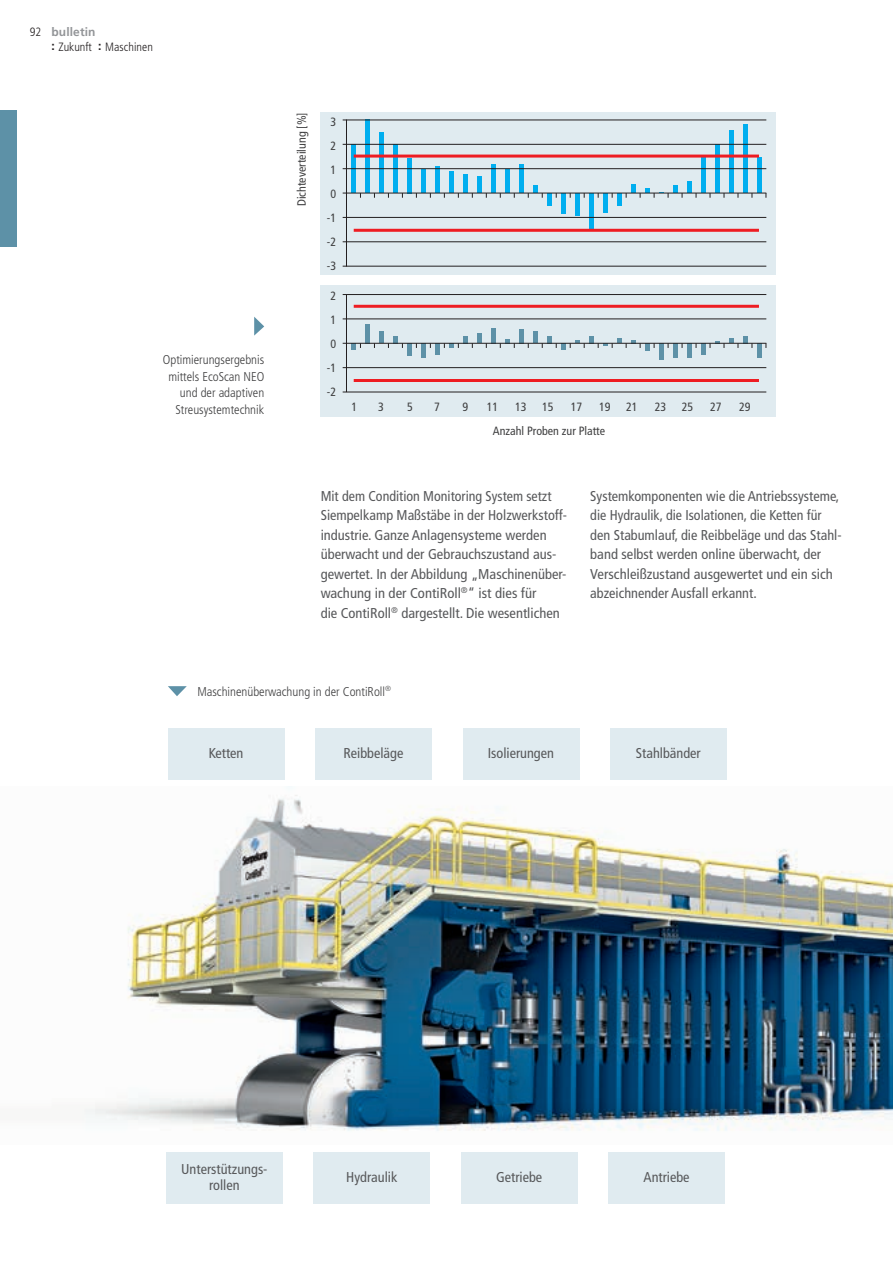
<style>
.page{position:relative;width:893px;height:1263px;background:#fff}
.page>*{position:absolute;margin:0;border:0;box-sizing:border-box;transform-origin:0 0}
.t1{font:condensed 14.25px/19.5px "Frutiger";color:#57585a}
.t2{font:300 condensed 12.75px/16.5px "Frutiger";color:#3e3e3f;text-align:right}
.t3{font:condensed 12px/24px "Frutiger";color:#3e3e3f;text-align:justify}
.t4{font:300 condensed 12px/15px "Frutiger";letter-spacing:.01em;color:#231f20}
.s1{font-weight:700;font-stretch:normal;color:#939598}
.s2{font-weight:700;font-stretch:normal}
</style>
<div class="page">
<div style="left:0;top:111px;width:17px;height:136px;background:#5d91a7"></div>
<img style="left:84px;top:795px;width:809px;height:336px">
<svg style="left:254px;top:317px;width:10px;height:19px"></svg>
<div style="left:168px;top:729px;width:117px;height:51px;background:#e0ebf0"></div>
<div style="left:315px;top:729px;width:117px;height:51px;background:#e0ebf0"></div>
<div style="left:463px;top:729px;width:116px;height:51px;background:#e0ebf0"></div>
<div style="left:610px;top:729px;width:117px;height:51px;background:#e0ebf0"></div>
<div style="left:166px;top:1152px;width:117px;height:51px;background:#e0ebf0"></div>
<div style="left:313px;top:1152px;width:117px;height:51px;background:#e0ebf0"></div>
<div style="left:461px;top:1152px;width:117px;height:51px;background:#e0ebf0"></div>
<div style="left:608px;top:1152px;width:117px;height:51px;background:#e0ebf0"></div>
<svg style="left:168px;top:686px;width:19px;height:10px"></svg>
<div style="left:321px;top:112px;width:455px;height:163px;background:#e0ebf0"></div>
<div style="left:351px;top:145px;width:5px;height:48px;background:#00aeef"></div>
<div style="left:365px;top:120px;width:5px;height:73px;background:#00aeef"></div>
<div style="left:379px;top:132px;width:5px;height:61px;background:#00aeef"></div>
<div style="left:393px;top:145px;width:5px;height:48px;background:#00aeef"></div>
<div style="left:407px;top:158px;width:5px;height:35px;background:#00aeef"></div>
<div style="left:421px;top:169px;width:5px;height:24px;background:#00aeef"></div>
<div style="left:435px;top:167px;width:5px;height:26px;background:#00aeef"></div>
<div style="left:449px;top:172px;width:5px;height:21px;background:#00aeef"></div>
<div style="left:463px;top:174px;width:5px;height:19px;background:#00aeef"></div>
<div style="left:477px;top:177px;width:5px;height:16px;background:#00aeef"></div>
<div style="left:491px;top:164px;width:5px;height:29px;background:#00aeef"></div>
<div style="left:505px;top:169px;width:5px;height:24px;background:#00aeef"></div>
<div style="left:519px;top:164px;width:5px;height:29px;background:#00aeef"></div>
<div style="left:547px;top:193px;width:5px;height:13px;background:#00aeef"></div>
<div style="left:561px;top:193px;width:5px;height:20px;background:#00aeef"></div>
<div style="left:575px;top:193px;width:5px;height:23px;background:#00aeef"></div>
<div style="left:589px;top:193px;width:5px;height:37px;background:#00aeef"></div>
<div style="left:603px;top:193px;width:5px;height:20px;background:#00aeef"></div>
<div style="left:617px;top:193px;width:5px;height:13px;background:#00aeef"></div>
<div style="left:631px;top:184px;width:5px;height:9px;background:#00aeef"></div>
<div style="left:687px;top:182px;width:5px;height:11px;background:#00aeef"></div>
<div style="left:701px;top:156px;width:5px;height:37px;background:#00aeef"></div>
<div style="left:715px;top:145px;width:5px;height:48px;background:#00aeef"></div>
<div style="left:729px;top:130px;width:5px;height:63px;background:#00aeef"></div>
<div style="left:743px;top:125px;width:5px;height:68px;background:#00aeef"></div>
<div style="left:757px;top:157px;width:5px;height:36px;background:#00aeef"></div>
<hr style="left:343px;top:193px;width:423px;height:1px;background:#231f20">
<hr style="left:343px;top:217px;width:423px;height:1px;background:#231f20">
<hr style="left:343px;top:241px;width:423px;height:1px;background:#231f20">
<hr style="left:343px;top:266px;width:423px;height:1px;background:#231f20">
<hr style="left:343px;top:168px;width:423px;height:1px;background:#231f20">
<hr style="left:343px;top:144px;width:423px;height:1px;background:#231f20">
<hr style="left:343px;top:120px;width:423px;height:1px;background:#231f20">
<hr style="left:346px;top:120px;width:1px;height:147px;background:#231f20">
<svg style="left:528px;top:186px;width:15px;height:12px"></svg>
<svg style="left:640px;top:186px;width:43px;height:12px"></svg>
<hr style="left:354px;top:155px;width:405px;height:3px;background:#ee1d23">
<hr style="left:354px;top:229px;width:405px;height:3px;background:#ee1d23">
<div style="left:321px;top:285px;width:455px;height:132px;background:#e0ebf0"></div>
<div style="left:365px;top:324px;width:5px;height:19px;background:#5d91a7"></div>
<div style="left:379px;top:332px;width:5px;height:11px;background:#5d91a7"></div>
<div style="left:407px;top:343px;width:5px;height:12px;background:#5d91a7"></div>
<div style="left:421px;top:343px;width:5px;height:15px;background:#5d91a7"></div>
<div style="left:435px;top:343px;width:5px;height:12px;background:#5d91a7"></div>
<div style="left:477px;top:333px;width:5px;height:10px;background:#5d91a7"></div>
<div style="left:491px;top:328px;width:5px;height:15px;background:#5d91a7"></div>
<div style="left:519px;top:329px;width:5px;height:14px;background:#5d91a7"></div>
<div style="left:533px;top:332px;width:5px;height:11px;background:#5d91a7"></div>
<div style="left:645px;top:343px;width:5px;height:8px;background:#5d91a7"></div>
<div style="left:659px;top:343px;width:5px;height:17px;background:#5d91a7"></div>
<div style="left:673px;top:343px;width:5px;height:15px;background:#5d91a7"></div>
<div style="left:687px;top:343px;width:5px;height:14px;background:#5d91a7"></div>
<div style="left:701px;top:343px;width:5px;height:12px;background:#5d91a7"></div>
<div style="left:757px;top:343px;width:5px;height:14px;background:#5d91a7"></div>
<hr style="left:343px;top:343px;width:423px;height:1px;background:#231f20">
<hr style="left:343px;top:367px;width:423px;height:1px;background:#231f20">
<hr style="left:343px;top:392px;width:423px;height:1px;background:#231f20">
<hr style="left:343px;top:318px;width:423px;height:1px;background:#231f20">
<hr style="left:343px;top:294px;width:423px;height:1px;background:#231f20">
<hr style="left:346px;top:295px;width:1px;height:97px;background:#231f20">
<svg style="left:351px;top:343px;width:10px;height:7px"></svg>
<svg style="left:388px;top:336px;width:15px;height:12px"></svg>
<svg style="left:444px;top:336px;width:29px;height:12px"></svg>
<svg style="left:500px;top:339px;width:15px;height:9px"></svg>
<svg style="left:542px;top:336px;width:99px;height:14px"></svg>
<svg style="left:710px;top:336px;width:43px;height:12px"></svg>
<hr style="left:354px;top:305px;width:405px;height:3px;background:#ee1d23">
<hr style="left:354px;top:379px;width:405px;height:3px;background:#ee1d23">
<p class="t4" style="left:51px;top:25px;width:103px;text-indent:-22px">92 <span class="s1">bulletin<br></span><span class="s2">:</span> Zukunft <span class="s2">:</span> Maschinen</p>
<p class="t2" style="left:163px;top:352px;width:103px">Optimierungsergebnis mittels EcoScan NEO und der adaptiven<br>Streusystemtechnik</p>
<p class="t3" style="left:290px;top:206px;width:95px;rotate:-90deg">Dichteverteilung [%]</p>
<p class="t3" style="left:327px;top:110px;width:11px">3<br>2<br>1<br>0 -1 -2 -3</p>
<p class="t3" style="left:327px;top:284px;width:11px">2<br>1<br>0 -1 -2</p>
<p class="t3" style="left:351px;top:395px;width:7px">1</p>
<p class="t3" style="left:378px;top:395px;width:7px">3</p>
<p class="t3" style="left:407px;top:395px;width:7px">5</p>
<p class="t3" style="left:434px;top:395px;width:7px">7</p>
<p class="t3" style="left:463px;top:395px;width:7px">9</p>
<p class="t3" style="left:487px;top:395px;width:13px">11</p>
<p class="t3" style="left:515px;top:395px;width:13px">13</p>
<p class="t3" style="left:542px;top:395px;width:13px">15</p>
<p class="t3" style="left:571px;top:395px;width:13px">17</p>
<p class="t3" style="left:599px;top:395px;width:13px">19</p>
<p class="t3" style="left:626px;top:395px;width:13px">21</p>
<p class="t3" style="left:655px;top:395px;width:13px">23</p>
<p class="t3" style="left:682px;top:395px;width:13px">25</p>
<p class="t3" style="left:710px;top:395px;width:13px">27</p>
<p class="t3" style="left:739px;top:395px;width:13px">29</p>
<p class="t3" style="left:493px;top:419px;width:114px">Anzahl Proben zur Platte</p>
<p class="t1" style="left:321px;top:486px;width:247px">Mit dem Condition Monitoring System setzt Siempelkamp Maßstäbe in der Holzwerkstoff&shy;industrie. Ganze Anlagensysteme werden überwacht und der Gebrauchszustand aus&shy;gewertet. In der Abbildung „Maschinenüber&shy;wachung in der ContiRoll<sup>®</sup>“ ist dies für<br>die ContiRoll<sup>®</sup> dargestellt. Die wesentlichen</p>
<p class="t1" style="left:590px;top:486px;width:253px">Systemkomponenten wie die Antriebssysteme, die Hydraulik, die Isolationen, die Ketten für den Stabumlauf, die Reibbeläge und das Stahl&shy;band selbst werden online überwacht, der Verschleißzustand ausgewertet und ein sich abzeichnender Ausfall erkannt.</p>
<p class="t2" style="left:197px;top:683px;width:195px">Maschinenüberwachung in der ContiRoll<sup>®</sup></p>
<p class="t1" style="left:209px;top:743px;width:36px">Ketten</p>
<p class="t1" style="left:344px;top:743px;width:61px">Reibbeläge</p>
<p class="t1" style="left:488px;top:743px;width:68px">Isolierungen</p>
<p class="t1" style="left:636px;top:743px;width:66px">Stahlbänder</p>
<p class="t1" style="left:181px;top:1161px;width:88px;line-height:16.5px;text-align:center">Unterstützungs&shy;rollen</p>
<p class="t1" style="left:346px;top:1167px;width:53px">Hydraulik</p>
<p class="t1" style="left:496px;top:1167px;width:48px">Getriebe</p>
<p class="t1" style="left:643px;top:1167px;width:48px">Antriebe</p>
</div>
